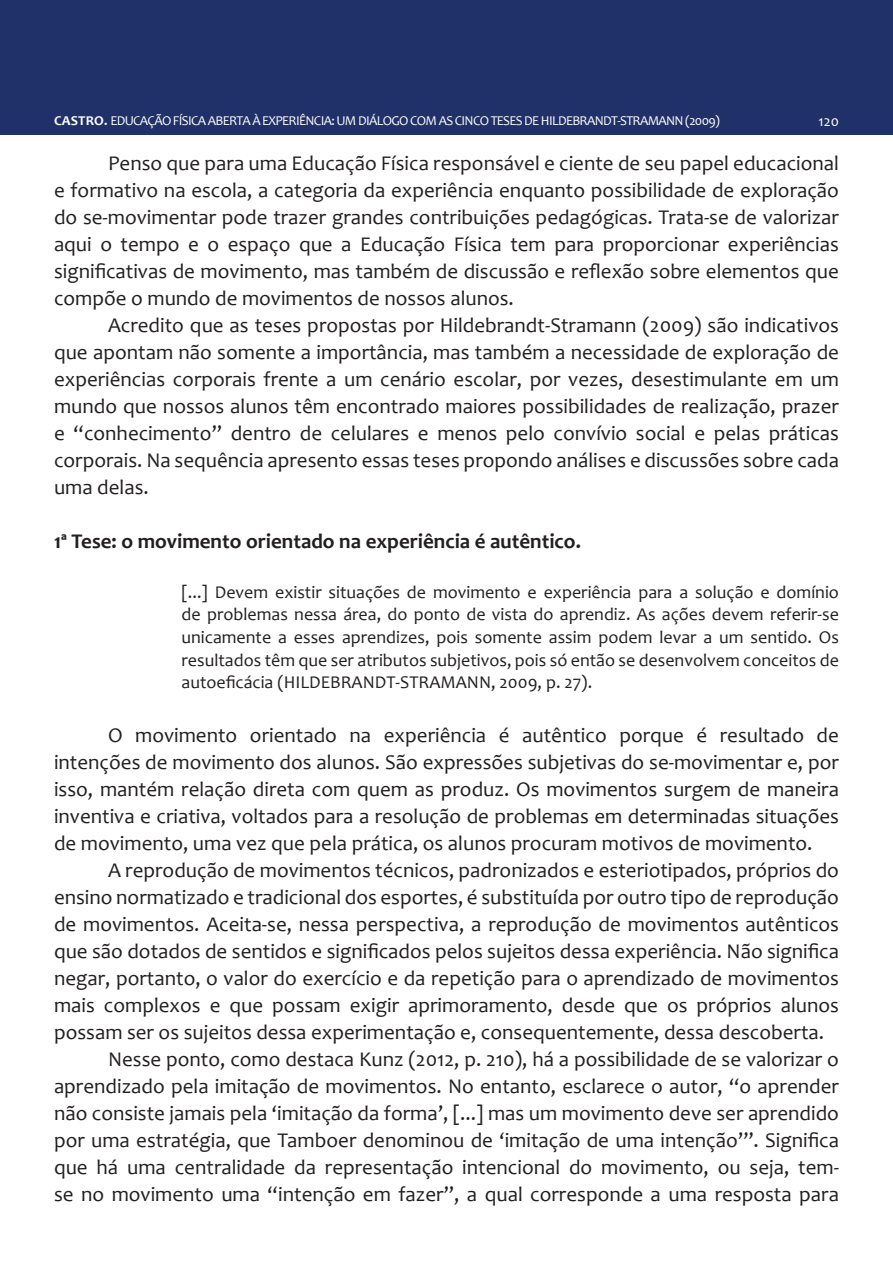
<style>
.page{position:relative;width:893px;height:1263px;background:#fff}
.page>*{position:absolute;margin:0;border:0;box-sizing:border-box;transform-origin:0 0}
.texto_corrido{font:21px/27px "Candara";color:#231f20;text-align:justify}
.texto_corrido-2{font:700 21px "Candara";color:#231f20}
.texto_corrido-3{font:18px/22.5px "Candara";color:#231f20;text-align:justify}
.t1{font:15px "Candara";color:#fff}
.t2{font:13.5px "Candara";letter-spacing:-.05em;color:#fff}
.s1{font-weight:700}
</style>
<div class="page">
<div style="left:0;top:0;width:893px;height:135px;background:#203068"></div>
<p class="t2" style="left:54px;top:112px;width:667px"><span class="s1">CASTRO.</span> EDUCAÇÃO FÍSICA ABERTA À EXPERIÊNCIA: UM DIÁLOGO COM AS CINCO TESES DE HILDEBRANDT-STRAMANN (2009)</p>
<p class="t1" style="left:819px;top:112px;width:22px">120</p>
<p class="texto_corrido" style="left:54px;top:150px;width:786px;text-indent:54px">Penso que para uma Educação Física responsável e ciente de seu papel educacional e formativo na escola, a categoria da experiência enquanto possibilidade de exploração do se-movimentar pode trazer grandes contribuições pedagógicas. Trata-se de valorizar aqui o tempo e o espaço que a Educação Física tem para proporcionar experiências significativas de movimento, mas também de discussão e reflexão sobre elementos que compõe o mundo de movimentos de nossos alunos.</p>
<p class="texto_corrido" style="left:54px;top:312px;width:786px;text-indent:54px">Acredito que as teses propostas por Hildebrandt-Stramann (2009) são indicativos que apontam não somente a importância, mas também a necessidade de exploração de experiências corporais frente a um cenário escolar, por vezes, desestimulante em um mundo que nossos alunos têm encontrado maiores possibilidades de realização, prazer e “conhecimento” dentro de celulares e menos pelo convívio social e pelas práticas corporais. Na sequência apresento essas teses propondo análises e discussões sobre cada uma delas.</p>
<p class="texto_corrido-2" style="left:54px;top:528px;width:528px">1ª Tese: o movimento orientado na experiência é autêntico.</p>
<p class="texto_corrido-3" style="left:182px;top:581px;width:659px">[...] Devem existir situações de movimento e experiência para a solução e domínio de problemas nessa área, do ponto de vista do aprendiz. As ações devem referir-se unicamente a esses aprendizes, pois somente assim podem levar a um sentido. Os resultados têm que ser atributos subjetivos, pois só então se desenvolvem conceitos de autoeficácia (HILDEBRANDT-STRAMANN, 2009, p. 27).</p>
<p class="texto_corrido" style="left:54px;top:721px;width:786px;text-indent:54px">O movimento orientado na experiência é autêntico porque é resultado de intenções de movimento dos alunos. São expressões subjetivas do se-movimentar e, por isso, mantém relação direta com quem as produz. Os movimentos surgem de maneira inventiva e criativa, voltados para a resolução de problemas em determinadas situações de movimento, uma vez que pela prática, os alunos procuram motivos de movimento.</p>
<p class="texto_corrido" style="left:54px;top:856px;width:786px;text-indent:54px">A reprodução de movimentos técnicos, padronizados e esteriotipados, próprios do ensino normatizado e tradicional dos esportes, é substituída por outro tipo de reprodução de movimentos. Aceita-se, nessa perspectiva, a reprodução de movimentos autênticos que são dotados de sentidos e significados pelos sujeitos dessa experiência. Não significa negar, portanto, o valor do exercício e da repetição para o aprendizado de movimentos mais complexos e que possam exigir aprimoramento, desde que os próprios alunos possam ser os sujeitos dessa experimentação e, consequentemente, dessa descoberta.</p>
<p class="texto_corrido" style="left:54px;top:1045px;width:786px;text-indent:54px">Nesse ponto, como destaca Kunz (2012, p. 210), há a possibilidade de se valorizar o aprendizado pela imitação de movimentos. No entanto, esclarece o autor, “o aprender não consiste jamais pela ‘imitação da forma’, [...] mas um movimento deve ser aprendido por uma estratégia, que Tamboer denominou de ‘imitação de uma intenção’”. Significa que há uma centralidade da representação intencional do movimento, ou seja, tem&shy;se no movimento uma “intenção em fazer”, a qual corresponde a uma resposta para</p>
</div>
